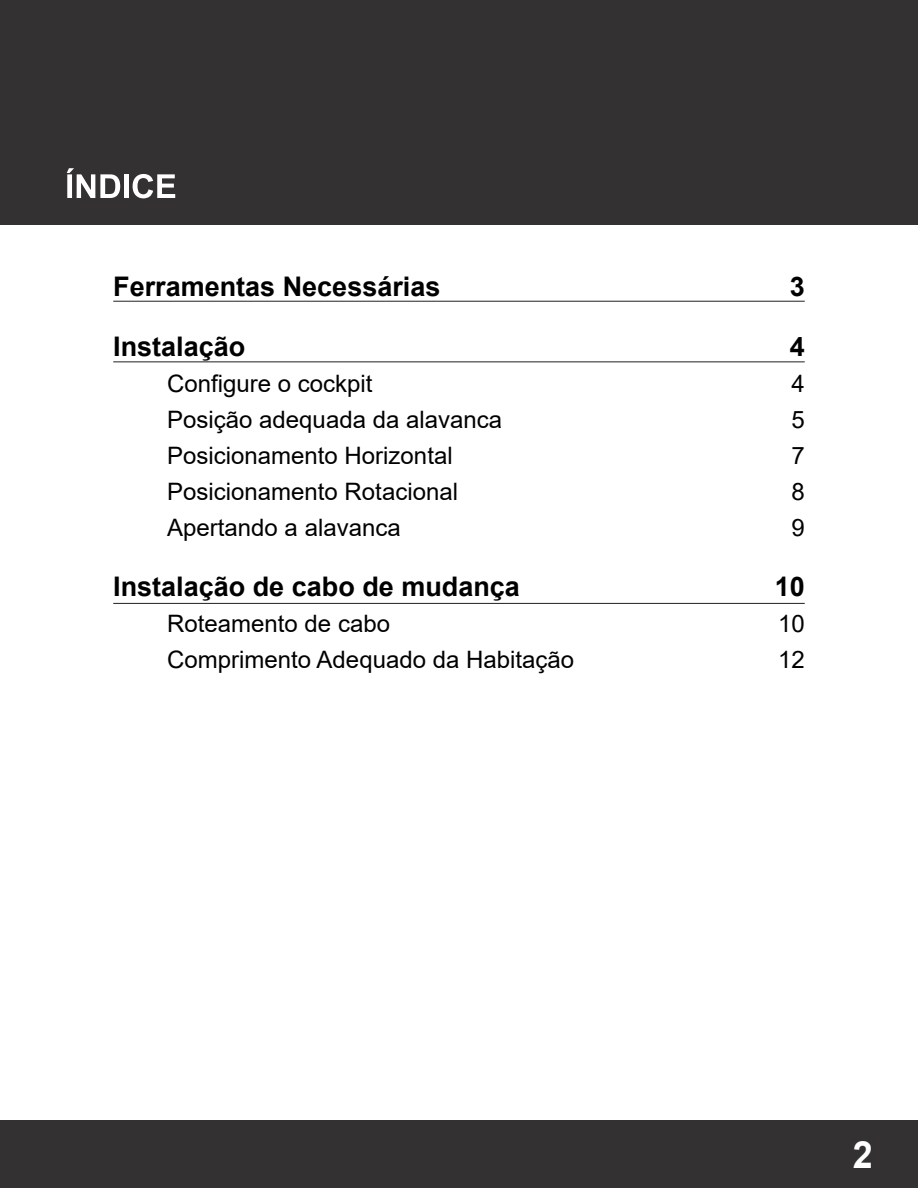
<style>
.page{position:relative;width:918px;height:1188px;background:#fff}
.page>*{position:absolute;margin:0;border:0;box-sizing:border-box;transform-origin:0 0}
.t1{font:700 37.5px "Arial";color:#fff;scale:.96 1}
.t2{font:700 27px "Arial";color:#000}
.t3{font:24px/36px "Arial";color:#000}
</style>
<div class="page">
<hr style="left:113px;top:603px;width:692px;height:1px;background:#231f20">
<hr style="left:113px;top:361px;width:692px;height:1px;background:#231f20">
<hr style="left:113px;top:301px;width:692px;height:1px;background:#231f20">
<div style="left:0;top:1120px;width:918px;height:68px;background:#333132"></div>
<div style="left:0;top:0;width:918px;height:225px;background:#333132"></div>
<svg style="left:67px;top:168px;width:53px;height:30px"></svg>
<div style="left:124px;top:174px;width:5px;height:24px;background:#fff"></div>
<svg style="left:133px;top:174px;width:42px;height:24px"></svg>
<p class="t2" style="left:113px;top:268px;width:329px">Ferramentas Necessárias</p>
<p class="t2" style="left:113px;top:328px;width:134px">Instalação</p>
<p class="t3" style="left:167px;top:366px;width:336px">Configure o cockpit<br>Posição adequada da alavanca<br>Posicionamento Horizontal<br>Posicionamento Rotacional<br>Apertando a alavanca</p>
<p class="t2" style="left:113px;top:568px;width:408px">Instalação de cabo de mudança</p>
<p class="t3" style="left:167px;top:606px;width:408px">Roteamento de cabo<br>Comprimento Adequado da Habitação</p>
<p class="t2" style="left:790px;top:268px;width:17px">3</p>
<p class="t2" style="left:790px;top:328px;width:17px">4</p>
<p class="t3" style="left:791px;top:366px;width:15px;text-align:justify">4<br>5<br>7<br>8<br>9</p>
<p class="t2" style="left:775px;top:568px;width:32px">10</p>
<p class="t3" style="left:778px;top:606px;width:28px">10<br>12</p>
<h1 class="t1" style="left:853px;top:1128px;width:22px">2</h1>
</div>
